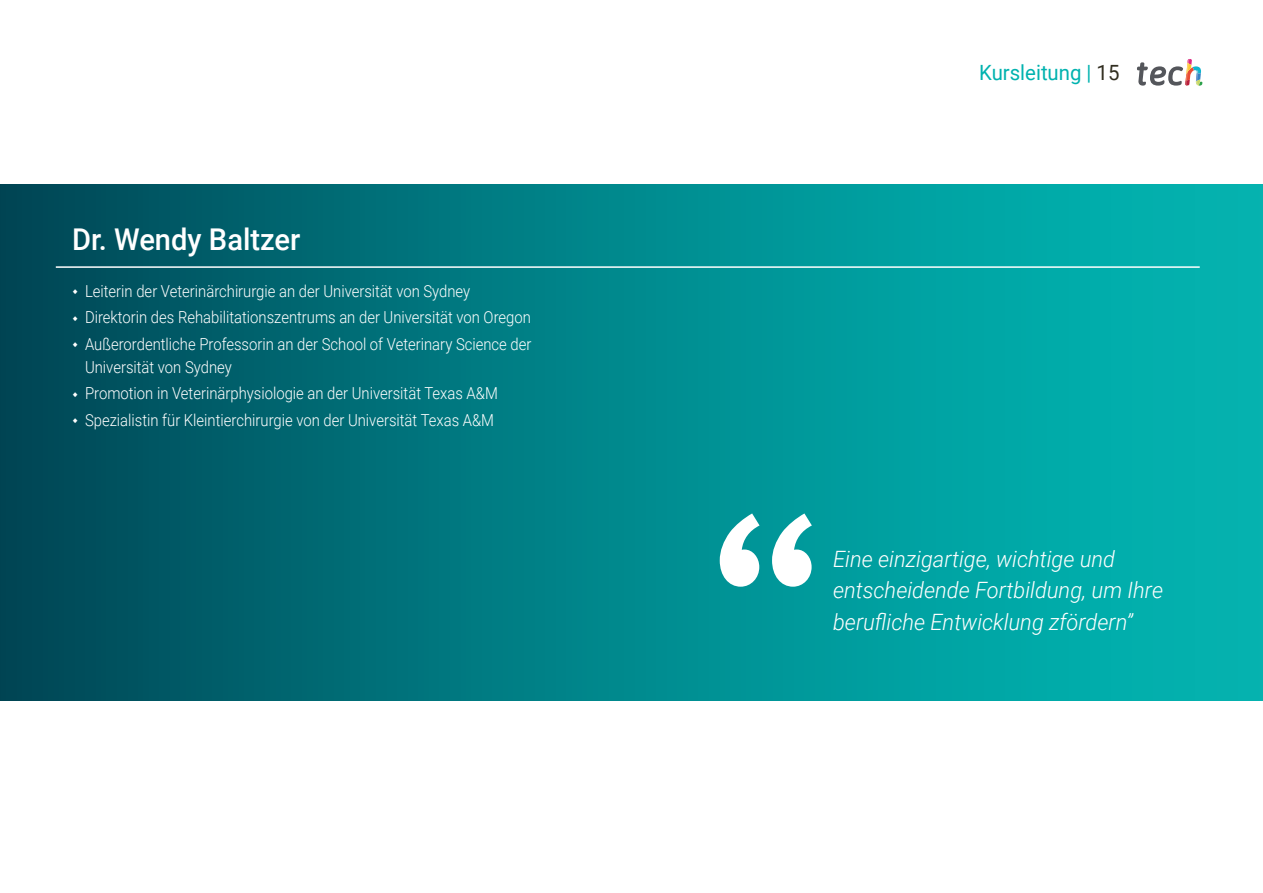
<style>
.page{position:relative;width:1263px;height:893px;background:#fff}
.page>*{position:absolute;margin:0;border:0;box-sizing:border-box;transform-origin:0 0}
.t1{font:500 30px "Roboto";color:#fff}
.t2{font:italic 300 22.5px/31.5px "Roboto";color:#fff}
.t3{font:21px "Roboto";color:#00b2af}
.t4{font:300 16.5px/26.7px "Roboto";color:#fff;scale:.9 1}
.s1{color:#312e20}
</style>
<div class="page">
<div style="left:0;top:184px;width:1263px;height:516px;background:linear-gradient(to right,#004c5a,#01bfba)"></div>
<hr style="left:56px;top:266px;width:1144px;height:2px;background:#fff">
<svg style="left:720px;top:513px;width:92px;height:74px"></svg>
<svg style="left:1137px;top:59px;width:65px;height:27px"></svg>
<svg style="left:73px;top:289px;width:5px;height:5px"></svg>
<svg style="left:73px;top:316px;width:5px;height:5px"></svg>
<svg style="left:73px;top:342px;width:5px;height:5px"></svg>
<svg style="left:73px;top:392px;width:5px;height:5px"></svg>
<svg style="left:73px;top:418px;width:5px;height:5px"></svg>
<h1 class="t1" style="left:72px;top:218px;width:230px">Dr. Wendy Baltzer</h1>
<p class="t4" style="left:85px;top:277px;width:497px">Leiterin der Veterinärchirurgie an der Universität von Sydney<br>Direktorin des Rehabilitationszentrums an der Universität von Oregon<br>Außerordentliche Professorin an der School of Veterinary Science der</p>
<p class="t4" style="left:85px;top:353px;width:460px">Universität von Sydney<br>Promotion in Veterinärphysiologie an der Universität Texas A&amp;M<br>Spezialistin für Kleintierchirurgie von der Universität Texas A&amp;M</p>
<p class="t3" style="left:979px;top:57px;width:142px">Kursleitung | <span class="s1">15</span></p>
<h2 class="t2" style="left:833px;top:542px;width:331px">Eine einzigartige, wichtige und entscheidende Fortbildung, um Ihre berufliche Entwicklung zfördern”</h2>
</div>
